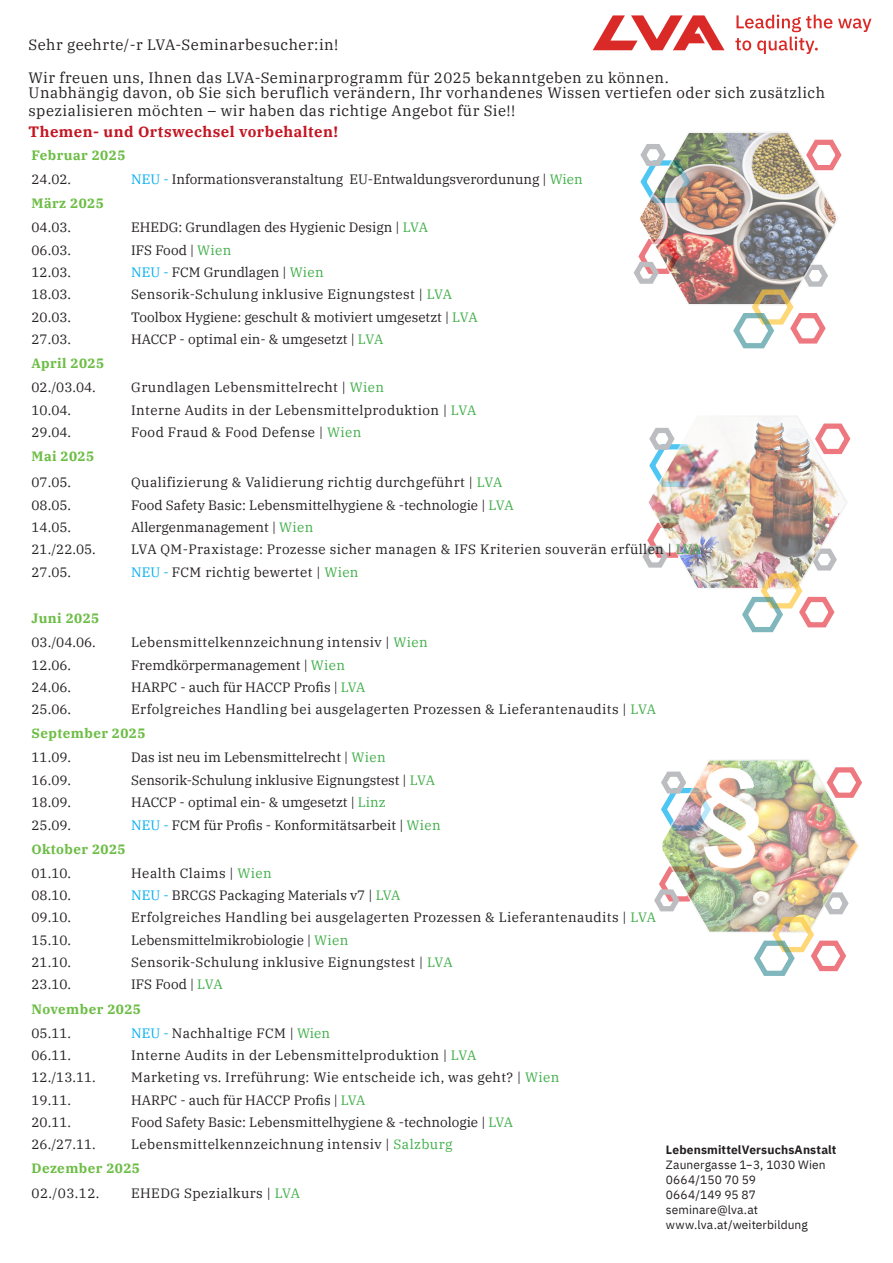
<style>
.page{position:relative;width:893px;height:1263px;background:#fff}
.page>*{position:absolute;margin:0;border:0;box-sizing:border-box;transform-origin:0 0}
.Über_1{font:15px/18px "IBM Plex Serif";letter-spacing:.03em;color:#231f20}
.Über_1-2{font:700 15px "IBM Plex Serif";letter-spacing:.03em;color:#c41622}
.t1{font:13.5px "IBM Plex Serif";letter-spacing:.01em;color:#231f20}
.t2{font:13.5px "IBM Plex Serif";letter-spacing:.03em;color:#231f20}
.t3{font:700 13.5px "IBM Plex Serif";letter-spacing:.03em;color:#6cbd45}
.Copy___Roboto_Condensed_Light_11_15pt{font:12px/15px "IBM Plex Sans";letter-spacing:.01em;color:#231f20}
.s1{color:#00aeef}
.s2{color:#40ae49}
.s3{font-weight:700}
</style>
<div class="page">
<img style="left:654px;top:759px;width:208px;height:217px">
<img style="left:642px;top:416px;width:209px;height:217px">
<img style="left:633px;top:132px;width:209px;height:217px">
<svg style="left:593px;top:15px;width:131px;height:35px"></svg>
<svg style="left:838px;top:18px;width:33px;height:14px"></svg>
<svg style="left:735px;top:15px;width:97px;height:39px"></svg>
<p class="Über_1" style="left:29px;top:35px;width:311px">Sehr geehrte/-r LVA-Seminarbesucher:in!</p>
<p class="Über_1" style="left:29px;top:68px;width:642px">Wir freuen uns, Ihnen das LVA-Seminarprogramm für 2025 bekanntgeben zu können.</p>
<p class="Über_1" style="left:29px;top:83px;width:798px">Unabhängig davon, ob Sie sich beruflich verändern, Ihr vorhandenes Wissen vertiefen oder sich zusätzlich spezialisieren möchten – wir haben das richtige Angebot für Sie!!</p>
<p class="Über_1-2" style="left:29px;top:120px;width:311px">Themen- und Ortswechsel vorbehalten!</p>
<p class="t3" style="left:32px;top:145px;width:95px">Februar 2025</p>
<p class="t1" style="left:32px;top:169px;width:41px">24.02.</p>
<p class="t1" style="left:131px;top:169px;width:453px"><span class="s1">NEU -</span> Informationsveranstaltung EU-Entwaldungsverordunung | <span class="s2">Wien</span></p>
<p class="t3" style="left:32px;top:193px;width:74px">März 2025</p>
<p class="t1" style="left:32px;top:217px;width:41px">04.03.</p>
<p class="t1" style="left:131px;top:217px;width:298px">EHEDG: Grundlagen des Hygienic Design | <span class="s2">LVA</span></p>
<p class="t1" style="left:32px;top:240px;width:41px">06.03.</p>
<p class="t1" style="left:131px;top:240px;width:102px">IFS Food | <span class="s2">Wien</span></p>
<p class="t1" style="left:32px;top:262px;width:41px">12.03.</p>
<p class="t1" style="left:131px;top:262px;width:194px"><span class="s1">NEU -</span> FCM Grundlagen | <span class="s2">Wien</span></p>
<p class="t1" style="left:32px;top:284px;width:41px">18.03.</p>
<p class="t2" style="left:131px;top:284px;width:322px">Sensorik-Schulung inklusive Eignungstest | <span class="s2">LVA</span></p>
<p class="t1" style="left:32px;top:307px;width:41px">20.03.</p>
<p class="t1" style="left:131px;top:307px;width:348px">Toolbox Hygiene: geschult &amp; motiviert umgesetzt | <span class="s2">LVA</span></p>
<p class="t1" style="left:32px;top:329px;width:41px">27.03.</p>
<p class="t1" style="left:131px;top:329px;width:254px">HACCP - optimal ein- &amp; umgesetzt | <span class="s2">LVA</span></p>
<p class="t3" style="left:32px;top:353px;width:74px">April 2025</p>
<p class="t1" style="left:32px;top:377px;width:66px">02./03.04.</p>
<p class="t2" style="left:131px;top:377px;width:254px">Grundlagen Lebensmittelrecht | <span class="s2">Wien</span></p>
<p class="t1" style="left:32px;top:400px;width:41px">10.04.</p>
<p class="t2" style="left:131px;top:400px;width:347px">Interne Audits in der Lebensmittelproduktion | <span class="s2">LVA</span></p>
<p class="t1" style="left:32px;top:422px;width:41px">29.04.</p>
<p class="t2" style="left:131px;top:422px;width:232px">Food Fraud &amp; Food Defense | <span class="s2">Wien</span></p>
<p class="t3" style="left:32px;top:446px;width:64px">Mai 2025</p>
<p class="t1" style="left:32px;top:472px;width:41px">07.05.</p>
<p class="t2" style="left:131px;top:472px;width:373px">Qualifizierung &amp; Validierung richtig durchgeführt | <span class="s2">LVA</span></p>
<p class="t1" style="left:32px;top:494px;width:41px">08.05.</p>
<p class="t1" style="left:131px;top:494px;width:384px">Food Safety Basic: Lebensmittelhygiene &amp; -technologie | <span class="s2">LVA</span></p>
<p class="t1" style="left:32px;top:517px;width:41px">14.05.</p>
<p class="t1" style="left:131px;top:517px;width:184px">Allergenmanagement | <span class="s2">Wien</span></p>
<p class="t1" style="left:32px;top:539px;width:66px">21./22.05.</p>
<p class="t2" style="left:131px;top:539px;width:572px">LVA QM-Praxistage: Prozesse sicher managen &amp; IFS Kriterien souverän erfüllen | <span class="s2">LVA</span></p>
<p class="t1" style="left:32px;top:562px;width:41px">27.05.</p>
<p class="t2" style="left:131px;top:562px;width:229px"><span class="s1">NEU -</span> FCM richtig bewertet | <span class="s2">Wien</span></p>
<p class="t3" style="left:32px;top:608px;width:69px">Juni 2025</p>
<p class="t1" style="left:32px;top:632px;width:66px">03./04.06.</p>
<p class="t2" style="left:131px;top:632px;width:298px">Lebensmittelkennzeichnung intensiv | <span class="s2">Wien</span></p>
<p class="t1" style="left:32px;top:654px;width:41px">12.06.</p>
<p class="t1" style="left:131px;top:654px;width:215px">Fremdkörpermanagement | <span class="s2">Wien</span></p>
<p class="t1" style="left:32px;top:677px;width:41px">24.06.</p>
<p class="t1" style="left:131px;top:677px;width:236px">HARPC - auch für HACCP Profis | <span class="s2">LVA</span></p>
<p class="t1" style="left:32px;top:699px;width:41px">25.06.</p>
<p class="t2" style="left:131px;top:699px;width:526px">Erfolgreiches Handling bei ausgelagerten Prozessen &amp; Lieferantenaudits | <span class="s2">LVA</span></p>
<p class="t3" style="left:32px;top:723px;width:116px">September 2025</p>
<p class="t1" style="left:32px;top:747px;width:41px">11.09.</p>
<p class="t1" style="left:131px;top:747px;width:256px">Das ist neu im Lebensmittelrecht | <span class="s2">Wien</span></p>
<p class="t1" style="left:32px;top:770px;width:41px">16.09.</p>
<p class="t1" style="left:131px;top:770px;width:305px">Sensorik-Schulung inklusive Eignungstest | <span class="s2">LVA</span></p>
<p class="t1" style="left:32px;top:792px;width:41px">18.09.</p>
<p class="t1" style="left:131px;top:792px;width:256px">HACCP - optimal ein- &amp; umgesetzt | <span class="s2">Linz</span></p>
<p class="t1" style="left:32px;top:814px;width:41px">25.09.</p>
<p class="t1" style="left:131px;top:814px;width:311px"><span class="s1">NEU -</span> FCM für Profis - Konformitätsarbeit | <span class="s2">Wien</span></p>
<p class="t3" style="left:32px;top:838px;width:96px">Oktober 2025</p>
<p class="t1" style="left:32px;top:862px;width:41px">01.10.</p>
<p class="t2" style="left:131px;top:862px;width:142px">Health Claims | <span class="s2">Wien</span></p>
<p class="t1" style="left:32px;top:885px;width:41px">08.10.</p>
<p class="t1" style="left:131px;top:885px;width:271px"><span class="s1">NEU -</span> BRCGS Packaging Materials v7 | <span class="s2">LVA</span></p>
<p class="t1" style="left:32px;top:907px;width:41px">09.10.</p>
<p class="t2" style="left:131px;top:907px;width:526px">Erfolgreiches Handling bei ausgelagerten Prozessen &amp; Lieferantenaudits | <span class="s2">LVA</span></p>
<p class="t1" style="left:32px;top:929px;width:41px">15.10.</p>
<p class="t1" style="left:131px;top:929px;width:219px">Lebensmittelmikrobiologie | <span class="s2">Wien</span></p>
<p class="t1" style="left:32px;top:952px;width:41px">21.10.</p>
<p class="t2" style="left:131px;top:952px;width:323px">Sensorik-Schulung inklusive Eignungstest | <span class="s2">LVA</span></p>
<p class="t1" style="left:32px;top:974px;width:41px">23.10.</p>
<p class="t1" style="left:131px;top:974px;width:93px">IFS Food | <span class="s2">LVA</span></p>
<p class="t3" style="left:32px;top:998px;width:111px">November 2025</p>
<p class="t1" style="left:32px;top:1022px;width:41px">05.11.</p>
<p class="t2" style="left:131px;top:1022px;width:200px"><span class="s1">NEU -</span> Nachhaltige FCM | <span class="s2">Wien</span></p>
<p class="t1" style="left:32px;top:1045px;width:41px">06.11.</p>
<p class="t2" style="left:131px;top:1045px;width:347px">Interne Audits in der Lebensmittelproduktion | <span class="s2">LVA</span></p>
<p class="t1" style="left:32px;top:1067px;width:66px">12./13.11.</p>
<p class="t2" style="left:131px;top:1067px;width:430px">Marketing vs. Irreführung: Wie entscheide ich, was geht? | <span class="s2">Wien</span></p>
<p class="t1" style="left:32px;top:1089px;width:41px">19.11.</p>
<p class="t1" style="left:131px;top:1089px;width:236px">HARPC - auch für HACCP Profis | <span class="s2">LVA</span></p>
<p class="t1" style="left:32px;top:1112px;width:41px">20.11.</p>
<p class="t1" style="left:131px;top:1112px;width:383px">Food Safety Basic: Lebensmittelhygiene &amp; -technologie | <span class="s2">LVA</span></p>
<p class="t1" style="left:32px;top:1134px;width:66px">26./27.11.</p>
<p class="t2" style="left:131px;top:1134px;width:323px">Lebensmittelkennzeichnung intensiv | <span class="s2">Salzburg</span></p>
<p class="t3" style="left:32px;top:1158px;width:110px">Dezember 2025</p>
<p class="t1" style="left:32px;top:1182px;width:70px">02./03.12.</p>
<p class="t2" style="left:131px;top:1182px;width:170px">EHEDG Spezialkurs | <span class="s2">LVA</span></p>
<p class="Copy___Roboto_Condensed_Light_11_15pt" style="left:666px;top:1141px;width:172px"><span class="s3">LebensmittelVersuchsAnstalt<br></span>Zaunergasse 1–3, 1030 Wien<br>0664/150 70 59<br>0664/149 95 87 seminare@lva.at www.lva.at/weiterbildung</p>
</div>
